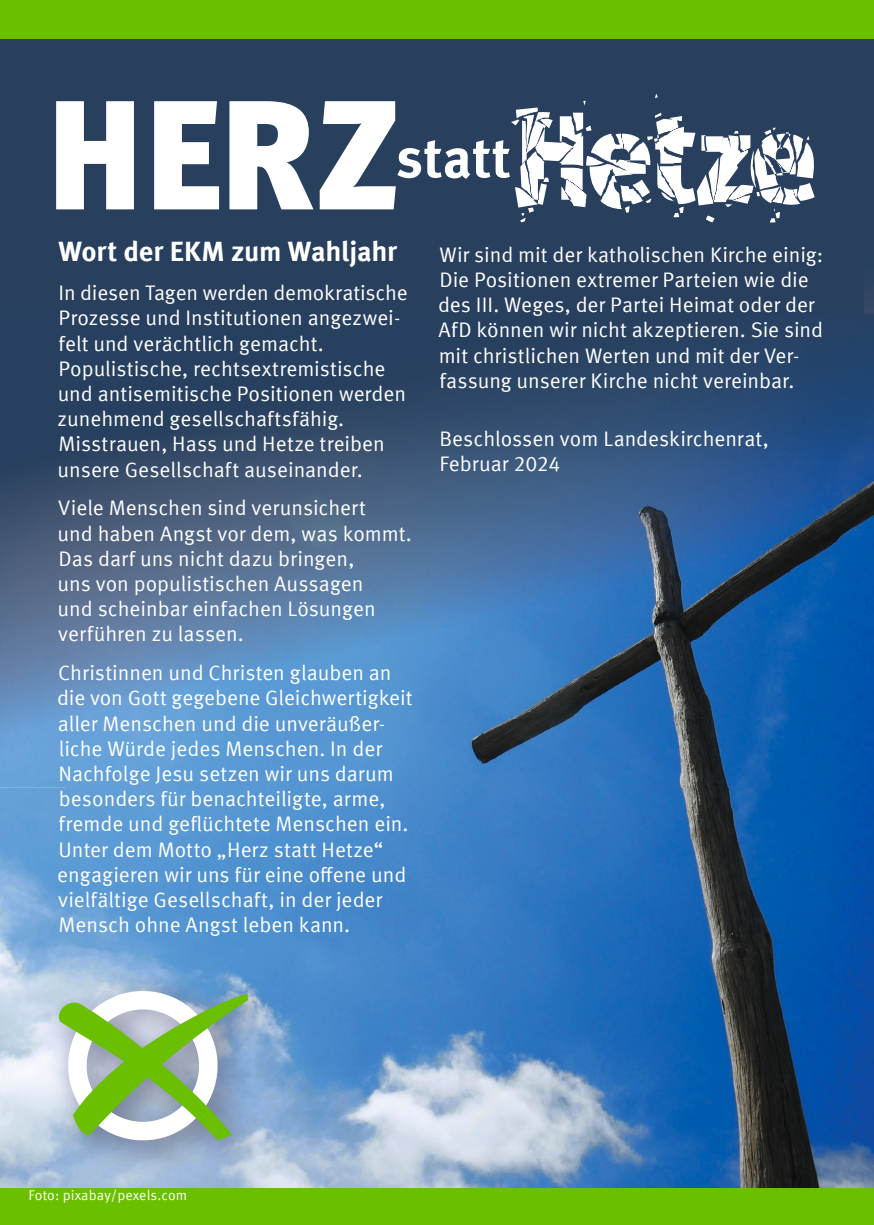
<style>
.page{position:relative;width:874px;height:1225px;background:#fff}
.page>*{position:absolute;margin:0;border:0;box-sizing:border-box;transform-origin:0 0}
.t1{font:900 155.2px "Meta OT";color:#fff}
.t2{font:700 55.8px "Meta Offc";color:#fff}
.t3{font:700 28px "Meta Offc";letter-spacing:-.01em;color:#fff}
.t4{font:21px/25.2px "Meta Offc Norm";color:#fff}
.t5{font:14px "Meta Offc Norm";letter-spacing:.005em;color:#fff}
</style>
<div class="page">
<img style="left:0;top:95px;width:873px;height:1093px">
<div style="left:0;top:39px;width:862px;height:275px;background:#28405e"></div>
<img style="left:0;top:526px;width:67px;height:261px">
<img style="left:67px;top:526px;width:806px;height:261px">
<img style="left:0;top:314px;width:873px;height:212px">
<div style="left:0;top:1188px;width:873px;height:37px;background:#69bf00"></div>
<div style="left:0;top:0;width:873px;height:39px;background:#69bf00"></div>
<img style="left:39px;top:970px;width:243px;height:205px">
<svg style="left:54px;top:990px;width:194px;height:151px"></svg>
<svg style="left:511px;top:94px;width:303px;height:128px"></svg>
<h1 class="t1" style="left:46px;top:61px;width:356px">HERZ</h1>
<h2 class="t2" style="left:395px;top:125px;width:117px">statt</h2>
<h3 class="t3" style="left:58px;top:235px;width:340px">Wort der EKM zum Wahljahr</h3>
<p class="t4" style="left:58px;top:281px;width:351px">In diesen Tagen werden demokratische Prozesse und Institutionen angezwei&shy;felt und verächtlich gemacht.<br>Populistische, rechtsextremistische und antisemitische Positionen werden zunehmend gesellschaftsfähig.<br>Misstrauen, Hass und Hetze treiben unsere Gesellschaft auseinander.</p>
<p class="t4" style="left:58px;top:496px;width:355px">Viele Menschen sind verunsichert<br>und haben Angst vor dem, was kommt.<br>Das darf uns nicht dazu bringen,<br>uns von populistischen Aussagen<br>und scheinbar einfachen Lösungen verführen zu lassen.</p>
<p class="t4" style="left:57px;top:661px;width:357px">Christinnen und Christen glauben an die von Gott gegebene Gleichwertigkeit aller Menschen und die unveräußer&shy;liche Würde jedes Menschen. In der Nachfolge Jesu setzen wir uns darum besonders für benachteiligte, arme, fremde und geflüchtete Menschen ein.<br>Unter dem Motto „Herz statt Hetze“ engagieren wir uns für eine offene und vielfältige Gesellschaft, in der jeder Mensch ohne Angst leben kann.</p>
<p class="t4" style="left:438px;top:242px;width:386px">Wir sind mit der katholischen Kirche einig:<br>Die Positionen extremer Parteien wie die des III. Weges, der Partei Heimat oder der AfD können wir nicht akzeptieren. Sie sind mit christlichen Werten und mit der Ver&shy;fassung unserer Kirche nicht vereinbar.</p>
<p class="t4" style="left:439px;top:427px;width:331px">Beschlossen vom Landeskirchenrat,<br>Februar 2024</p>
<p class="t5" style="left:29px;top:1187px;width:160px">Foto: pixabay/pexels.com</p>
</div>
